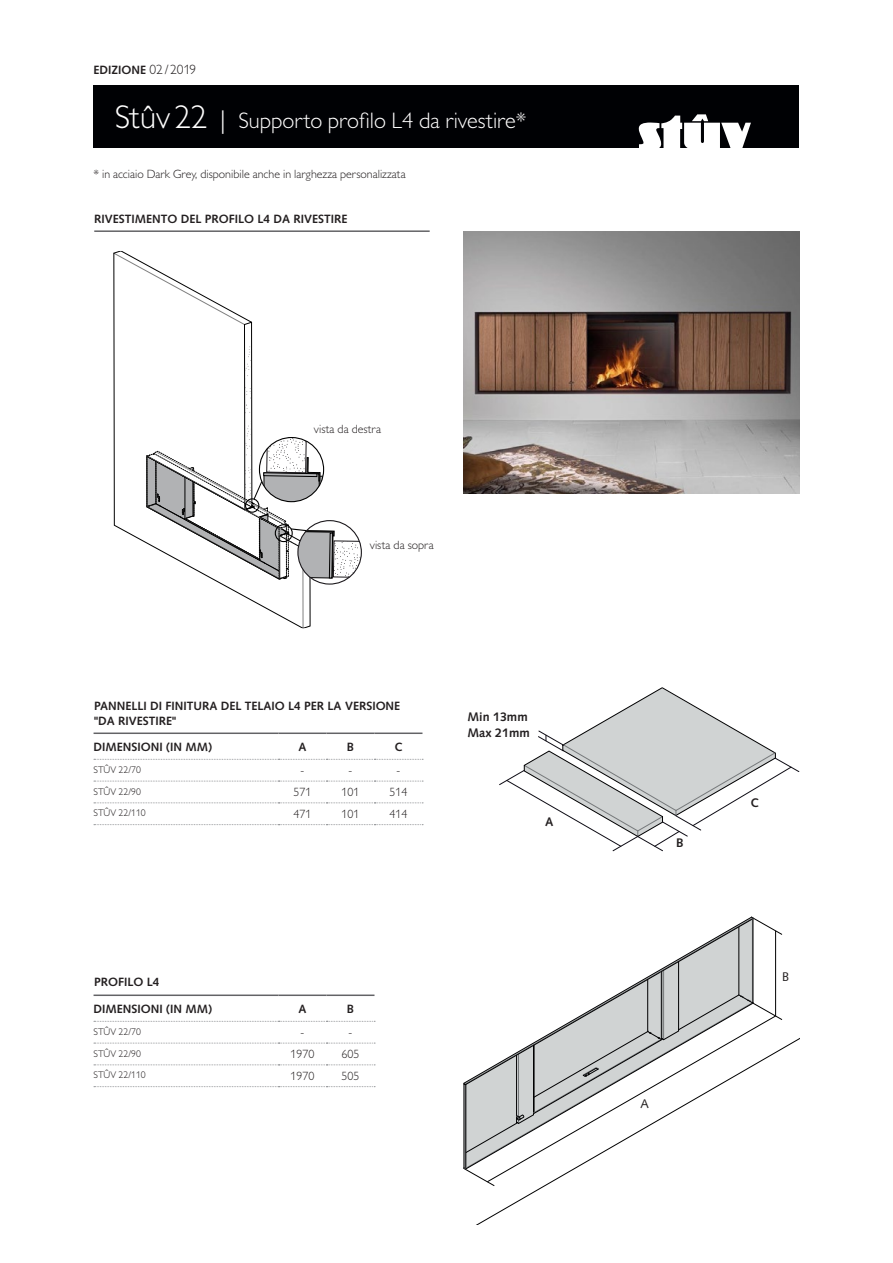
<style>
.page{position:relative;width:893px;height:1263px;background:#fff}
.page>*{position:absolute;margin:0;border:0;box-sizing:border-box;transform-origin:0 0}
.t1{font:300 22.5px "Gill Sans MT Pro";color:#fff}
.t2{font:12.6px "Syntax LTCE";color:#231f20}
.t3{font:12.45px/15.9px "Syntax LTCE";color:#231f20}
.t4{font:700 12px/14.4px "Syntax LT Std";color:#231f20}
.t5{font:300 12px "Gill Sans MT Pro";color:#231f20}
.t6{font:300 9.75px "Gill Sans MT Pro";color:#231f20}
.s1{font-family:"Gill Sans MT Pro";font-weight:300;font-size:13.5px}
.s2{font-size:33px}
.s3{font-size:25.5px}
</style>
<div class="page">
<div style="left:94px;top:85px;width:705px;height:63px;background:#000104"></div>
<svg style="left:639px;top:114px;width:112px;height:34px"></svg>
<img style="left:463px;top:232px;width:336px;height:261px">
<svg style="left:499px;top:687px;width:300px;height:164px"></svg>
<svg style="left:463px;top:916px;width:336px;height:309px"></svg>
<hr style="left:94px;top:230px;width:336px;height:2px;background:#636366">
<svg style="left:94px;top:230px;width:329px;height:596px"></svg>
<hr style="left:94px;top:994px;width:185px;height:2px;background:#636366">
<hr style="left:279px;top:994px;width:47px;height:2px;background:#636366">
<hr style="left:326px;top:994px;width:48px;height:2px;background:#636366">
<svg style="left:94px;top:1021px;width:281px;height:1px"></svg>
<svg style="left:94px;top:1043px;width:281px;height:1px"></svg>
<svg style="left:94px;top:1064px;width:281px;height:1px"></svg>
<svg style="left:94px;top:1086px;width:281px;height:1px"></svg>
<p class="t4" style="left:94px;top:63px;width:104px">EDIZIONE <span class="s1">02/ 2019</span></p>
<h1 class="t1" style="left:115px;top:107px;width:413px"><span class="s2">Stûv 22</span> <span class="s3">|</span> Supporto profilo L4 da rivestire*</h1>
<p class="t5" style="left:94px;top:167px;width:314px">* in acciaio Dark Grey, disponibile anche in larghezza personalizzata</p>
<p class="t4" style="left:94px;top:211px;width:255px">RIVESTIMENTO DEL PROFILO L4 DA RIVESTIRE</p>
<p class="t5" style="left:314px;top:422px;width:69px">vista da destra</p>
<p class="t5" style="left:370px;top:538px;width:65px">vista da sopra</p>
<p class="t4" style="left:94px;top:699px;width:308px">PANNELLI DI FINITURA DEL TELAIO L4 PER LA VERSIONE "DA RIVESTIRE"</p>
<p class="t4" style="left:94px;top:739px;width:120px">DIMENSIONI (IN MM)</p>
<p class="t4" style="left:298px;top:739px;width:10px">A</p>
<p class="t4" style="left:347px;top:739px;width:9px">B</p>
<p class="t4" style="left:394px;top:739px;width:10px">C</p>
<p class="t6" style="left:94px;top:764px;width:49px">STÛV 22/70</p>
<p class="t5" style="left:301px;top:763px;width:5px">-</p>
<p class="t5" style="left:349px;top:763px;width:5px">-</p>
<p class="t5" style="left:397px;top:763px;width:5px">-</p>
<p class="t6" style="left:94px;top:785px;width:49px">STÛV 22/90</p>
<p class="t5" style="left:293px;top:785px;width:19px">571</p>
<p class="t5" style="left:341px;top:785px;width:19px">101</p>
<p class="t5" style="left:389px;top:785px;width:19px">514</p>
<p class="t6" style="left:94px;top:807px;width:54px">STÛV 22/110</p>
<p class="t5" style="left:293px;top:807px;width:19px">471</p>
<p class="t5" style="left:341px;top:807px;width:19px">101</p>
<p class="t5" style="left:389px;top:807px;width:19px">414</p>
<p class="t3" style="left:468px;top:709px;width:64px">Min 13mm<br>Max 21mm</p>
<p class="t3" style="left:545px;top:814px;width:10px">A</p>
<p class="t4" style="left:94px;top:975px;width:67px">PROFILO L4</p>
<p class="t4" style="left:94px;top:1001px;width:120px">DIMENSIONI (IN MM)</p>
<p class="t4" style="left:298px;top:1001px;width:10px">A</p>
<p class="t4" style="left:347px;top:1001px;width:9px">B</p>
<p class="t6" style="left:94px;top:1025px;width:49px">STÛV 22/70</p>
<p class="t5" style="left:301px;top:1025px;width:5px">-</p>
<p class="t5" style="left:349px;top:1025px;width:5px">-</p>
<p class="t6" style="left:94px;top:1047px;width:49px">STÛV 22/90</p>
<p class="t5" style="left:290px;top:1047px;width:25px">1970</p>
<p class="t5" style="left:341px;top:1047px;width:19px">605</p>
<p class="t6" style="left:94px;top:1069px;width:54px">STÛV 22/110</p>
<p class="t5" style="left:290px;top:1068px;width:25px">1970</p>
<p class="t5" style="left:341px;top:1068px;width:19px">505</p>
<p class="t3" style="left:676px;top:835px;width:9px">B</p>
<p class="t2" style="left:640px;top:1096px;width:10px">A</p>
<p class="t3" style="left:750px;top:795px;width:10px">C</p>
<p class="t2" style="left:782px;top:969px;width:8px">B</p>
</div>
